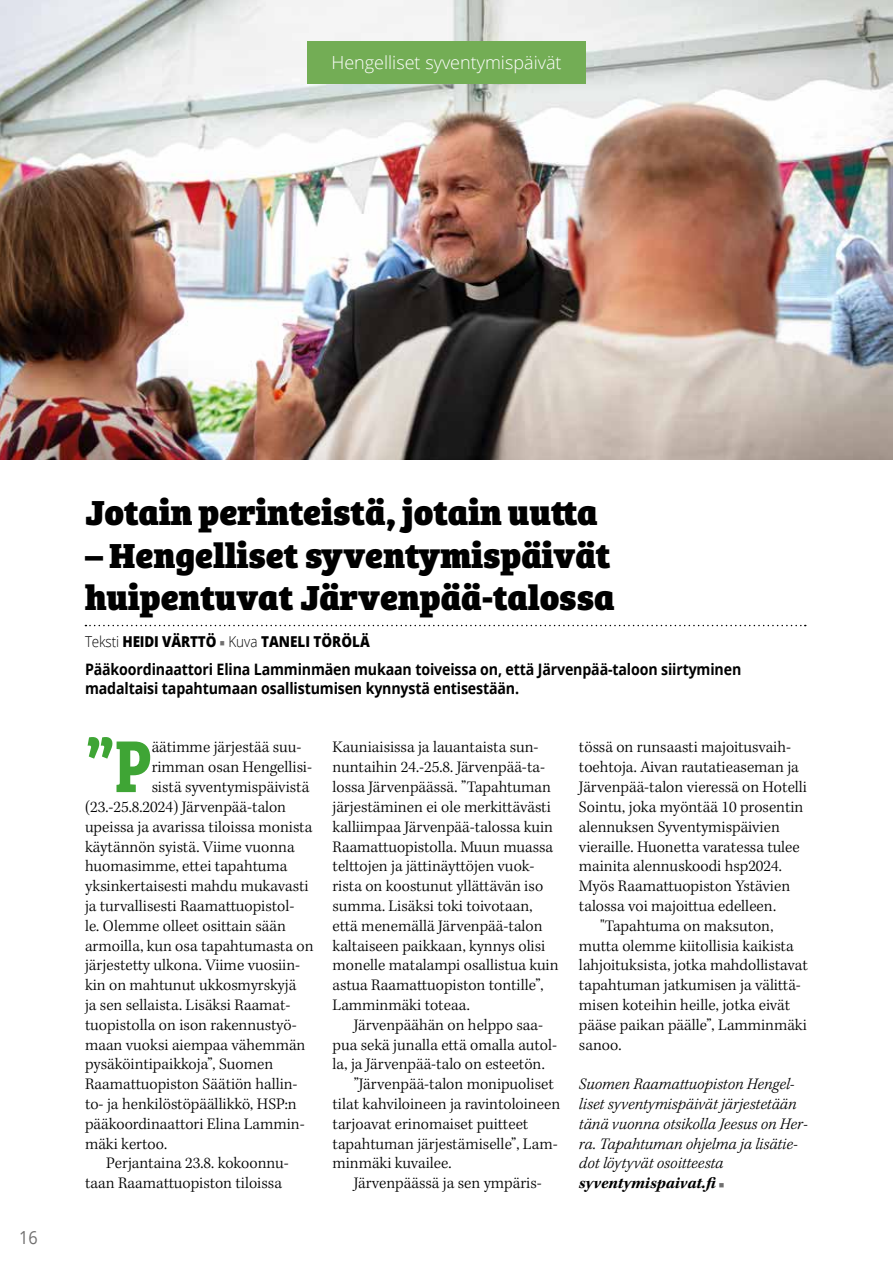
<style>
.page{position:relative;width:893px;height:1263px;background:#fff}
.page>*{position:absolute;margin:0;border:0;box-sizing:border-box;transform-origin:0 0}
.t1{font:700 76.05px "Bree Serif";color:#3fa535;scale:.8 1}
.t2{font:36px/42px "Bree Serif Eb";color:#000}
.t3{font:300 18px "Open Sans";color:#fff}
.t4{font:18px "Open Sans";color:#706f6f;scale:.9 1}
.t5{font:300 16.5px/19.8px "Kepler Std";color:#000}
.t6{font:italic 300 16.5px/19.8px "Kepler Std";color:#000}
.t7{font:700 15.75px/18.9px "Open Sans";letter-spacing:-.01em;color:#000;scale:.9 1}
.t8{font:800 15px "Open Sans";color:#000;scale:.9 1}
.s1{font-weight:300}
.s2{color:#706f6f}
.s3{font-weight:700}
</style>
<div class="page">
<img style="left:0;top:0;width:893px;height:459px">
<svg style="left:85px;top:625px;width:721px;height:1px"></svg>
<div style="left:307px;top:41px;width:279px;height:43px;background:#73ad55"></div>
<p class="t3" style="left:331px;top:50px;width:232px">Hengelliset syventymispäivät</p>
<p class="t4" style="left:19px;top:1225px;width:22px">16</p>
<h2 class="t2" style="left:85px;top:489px;width:514px">Jotain perinteistä, jotain uutta</h2>
<h2 class="t2" style="left:85px;top:531px;width:531px">– Hengelliset syventymispäivät huipentuvat Järvenpää-talossa</h2>
<p class="t8" style="left:85px;top:630px;width:318px"><span class="s1">Teksti</span> HEIDI VÄRTTÖ <span class="s2">■</span> <span class="s1">Kuva</span> TANELI TÖRÖLÄ</p>
<p class="t7" style="left:85px;top:659px;width:731px">Pääkoordinaattori Elina Lamminmäen mukaan toiveissa on, että Järvenpää-taloon siirtyminen madaltaisi tapahtumaan osallistumisen kynnystä entisestään.</p>
<h1 class="t1" style="left:85px;top:706px;width:85px">”P</h1>
<p class="t5" style="left:152px;top:738px;width:151px">äätimme järjestää suu-</p>
<p class="t5" style="left:152px;top:758px;width:162px">rimman osan Hengellisi-</p>
<p class="t5" style="left:152px;top:778px;width:159px">sistä syventymispäivistä</p>
<p class="t5" style="left:85px;top:797px;width:203px">(23.-25.8.2024) Järvenpää-talon</p>
<p class="t5" style="left:85px;top:817px;width:229px">upeissa ja avarissa tiloissa monista</p>
<p class="t5" style="left:85px;top:837px;width:211px">käytännön syistä. Viime vuonna</p>
<p class="t5" style="left:85px;top:857px;width:204px">huomasimme, ettei tapahtuma</p>
<p class="t5" style="left:85px;top:877px;width:225px">yksinkertaisesti mahdu mukavasti</p>
<p class="t5" style="left:85px;top:896px;width:211px">ja turvallisesti Raamattuopistol-</p>
<p class="t5" style="left:85px;top:916px;width:202px">le. Olemme olleet osittain sään</p>
<p class="t5" style="left:85px;top:936px;width:230px">armoilla, kun osa tapahtumasta on</p>
<p class="t5" style="left:85px;top:956px;width:217px">järjestetty ulkona. Viime vuosiin-</p>
<p class="t5" style="left:85px;top:976px;width:213px">kin on mahtunut ukkosmyrskyjä</p>
<p class="t5" style="left:85px;top:995px;width:207px">ja sen sellaista. Lisäksi Raamat-</p>
<p class="t5" style="left:85px;top:1015px;width:213px">tuopistolla on ison rakennustyö-</p>
<p class="t5" style="left:85px;top:1035px;width:222px">maan vuoksi aiempaa vähemmän</p>
<p class="t5" style="left:85px;top:1055px;width:190px">pysäköintipaikkoja”, Suomen</p>
<p class="t5" style="left:85px;top:1075px;width:214px">Raamattuopiston Säätiön hallin-</p>
<p class="t5" style="left:85px;top:1094px;width:213px">to- ja henkilöstöpäällikkö, HSP:n</p>
<p class="t5" style="left:85px;top:1114px;width:221px">pääkoordinaattori Elina Lammin-</p>
<p class="t5" style="left:85px;top:1134px;width:84px">mäki kertoo.</p>
<p class="t5" style="left:106px;top:1154px;width:184px">Perjantaina 23.8. kokoonnu-</p>
<p class="t5" style="left:85px;top:1174px;width:198px">taan Raamattuopiston tiloissa</p>
<p class="t5" style="left:332px;top:738px;width:228px">Kauniaisissa ja lauantaista sun&shy;nuntaihin 24.-25.8. Järvenpää-ta&shy;lossa Järvenpäässä. ”Tapahtuman järjestäminen ei ole merkittävästi kalliimpaa Järvenpää-talossa kuin Raamattuopistolla. Muun muassa telttojen ja jättinäyttöjen vuok&shy;rista on koostunut yllättävän iso summa. Lisäksi toki toivotaan, että menemällä Järvenpää-talon kaltaiseen paikkaan, kynnys olisi monelle matalampi osallistua kuin astua Raamattuopiston tontille”, Lamminmäki toteaa.</p>
<p class="t5" style="left:354px;top:1015px;width:191px">Järvenpäähän on helppo saa-</p>
<p class="t5" style="left:332px;top:1035px;width:226px">pua sekä junalla että omalla autol-</p>
<p class="t5" style="left:332px;top:1055px;width:214px">la, ja Järvenpää-talo on esteetön.</p>
<p class="t5" style="left:354px;top:1075px;width:201px">”Järvenpää-talon monipuoliset</p>
<p class="t5" style="left:332px;top:1094px;width:229px">tilat kahviloineen ja ravintoloineen</p>
<p class="t5" style="left:332px;top:1114px;width:197px">tarjoavat erinomaiset puitteet</p>
<p class="t5" style="left:332px;top:1134px;width:227px">tapahtuman järjestämiselle”, Lam-</p>
<p class="t5" style="left:332px;top:1154px;width:121px">minmäki kuvailee.</p>
<p class="t5" style="left:354px;top:1174px;width:190px">Järvenpäässä ja sen ympäris-</p>
<p class="t5" style="left:579px;top:738px;width:214px">tössä on runsaasti majoitusvaih-</p>
<p class="t5" style="left:579px;top:758px;width:221px">toehtoja. Aivan rautatieaseman ja</p>
<p class="t5" style="left:579px;top:778px;width:229px">Järvenpää-talon vieressä on Hotelli</p>
<p class="t5" style="left:579px;top:797px;width:226px">Sointu, joka myöntää 10 prosentin</p>
<p class="t5" style="left:579px;top:817px;width:202px">alennuksen Syventymispäivien</p>
<p class="t5" style="left:579px;top:837px;width:222px">vieraille. Huonetta varatessa tulee</p>
<p class="t5" style="left:579px;top:857px;width:204px">mainita alennuskoodi hsp2024.</p>
<p class="t5" style="left:579px;top:877px;width:213px">Myös Raamattuopiston Ystävien</p>
<p class="t5" style="left:579px;top:896px;width:199px">talossa voi majoittua edelleen.</p>
<p class="t5" style="left:600px;top:916px;width:175px">"Tapahtuma on maksuton,</p>
<p class="t5" style="left:579px;top:936px;width:216px">mutta olemme kiitollisia kaikista</p>
<p class="t5" style="left:579px;top:956px;width:230px">lahjoituksista, jotka mahdollistavat</p>
<p class="t5" style="left:579px;top:976px;width:224px">tapahtuman jatkumisen ja välittä-</p>
<p class="t5" style="left:579px;top:995px;width:213px">misen koteihin heille, jotka eivät</p>
<p class="t5" style="left:579px;top:1015px;width:229px">pääse paikan päälle”, Lamminmäki</p>
<p class="t5" style="left:579px;top:1035px;width:44px">sanoo.</p>
<p class="t6" style="left:579px;top:1075px;width:230px">Suomen Raamattuopiston Hengel&shy;liset syventymispäivät järjestetään tänä vuonna otsikolla Jeesus on Her&shy;ra. Tapahtuman ohjelma ja lisätie&shy;dot löytyvät osoitteesta <span class="s3">syventymispaivat.fi</span><span class="s2">■</span></p>
</div>
